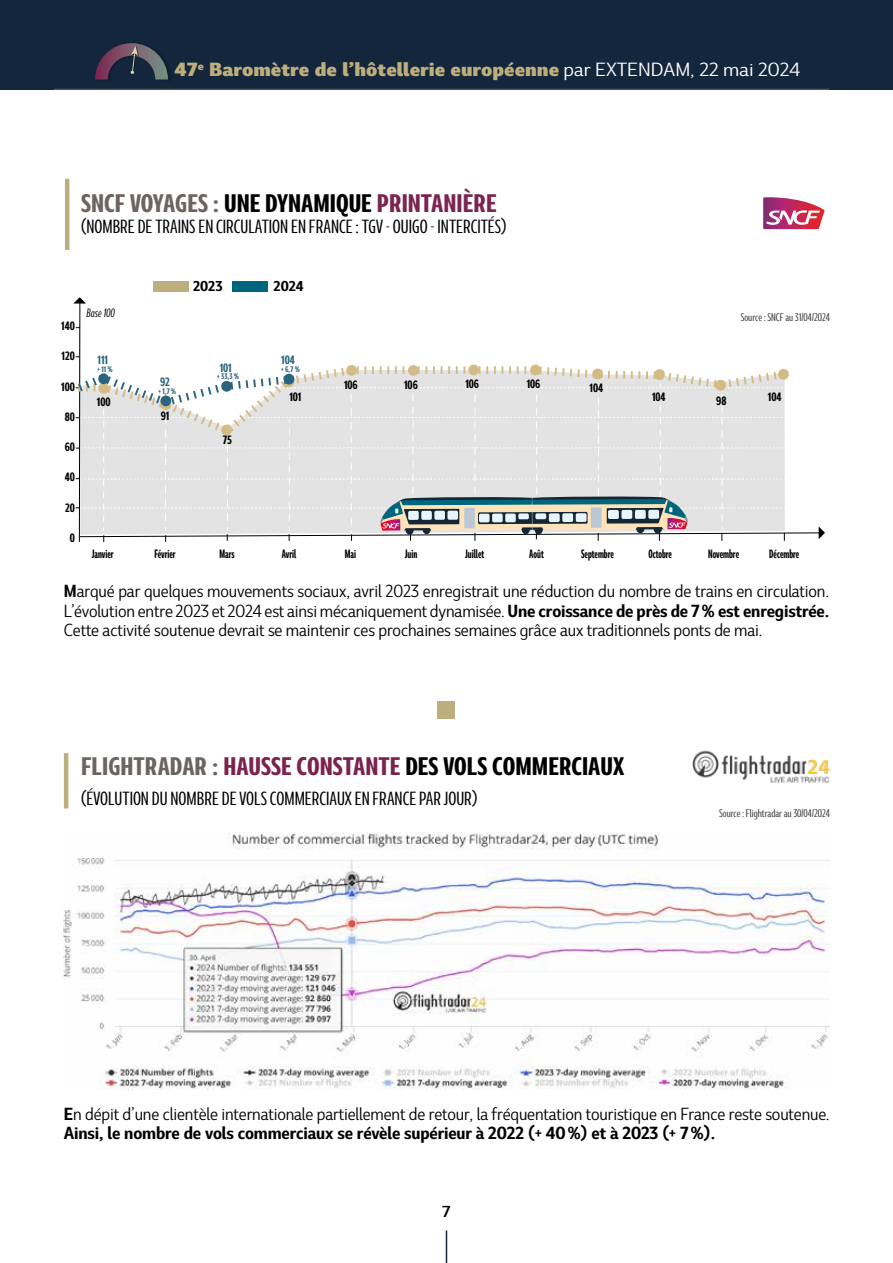
<style>
.page{position:relative;width:893px;height:1263px;background:#fff}
.page>*{position:absolute;margin:0;border:0;box-sizing:border-box;transform-origin:0 0}
.t1{font:700 condensed 24px "Marble Display";color:#000}
.t2{font:700 condensed 24px "Marble Display";color:#6d6461}
.t3{font:condensed 18px "Marble Display";color:#000}
.t4{font:800 expanded 18px "Marble Display";color:#bdae7e}
.t5{font:expanded 18px "Marble Display";color:#fff}
.t6{font:expanded 16.5px/19.5px "Marble Display";letter-spacing:-.01em;color:#000;text-align:justify;scale:.9 1}
.t7{font:600 expanded 15px "Marble Display";color:#000}
.t8{font:700 13.5px "Marble Display";color:#000}
.t9{font:700 condensed 11.4px "Marble Display";color:#000;scale:.73 1}
.t10{font:700 condensed 11.4px "Marble Display";color:#000;scale:.9 1}
.t11{font:700 condensed 11.4px "Marble Display";color:#2b647e;scale:.9 1}
.t12{font:italic condensed 11.4px "Marble Display";color:#000;scale:.9 1}
.t13{font:condensed 10.5px "Marble Display";color:#3c3c3b}
.t14{font:700 condensed 7.65px "Marble Display";color:#2b647e;scale:.9 1}
.s1{font-weight:400;color:#fff}
.s2{color:#000}
.s3{color:#7b2450}
.s4{font-weight:700}
.s5{color:#6d6461}
.s6{color:#7b2350}
</style>
<div class="page">
<hr style="left:446px;top:1230px;width:1px;height:33px;background:#13263b">
<div style="left:0;top:1px;width:893px;height:88px;background:#13263b"></div>
<hr style="left:54px;top:89px;width:775px;height:1px;background:#6d6461">
<svg style="left:95px;top:43px;width:73px;height:37px"></svg>
<div style="left:438px;top:701px;width:17px;height:17px;background:#bdae7e"></div>
<svg style="left:73px;top:297px;width:752px;height:245px"></svg>
<div style="left:153px;top:281px;width:35px;height:10px;background:#bdae7e"></div>
<div style="left:233px;top:281px;width:35px;height:10px;background:#00667e"></div>
<svg style="left:763px;top:197px;width:62px;height:32px"></svg>
<hr style="left:65px;top:179px;width:4px;height:71px;background:#bdae7e">
<img style="left:64px;top:833px;width:766px;height:256px">
<img style="left:692px;top:750px;width:139px;height:33px">
<hr style="left:64px;top:753px;width:4px;height:55px;background:#bdae7e">
<p class="t4" style="left:187px;top:53px;width:615px">5<sup>e</sup> Baromètre de l’hôtellerie européenne <span class="s1">par EXTENDAM, 22 mai 2024</span></p>
<p class="t4" style="left:175px;top:53px;width:25px">47</p>
<p class="t5" style="left:700px;top:55px;width:110px">15 mars 2024</p>
<h1 class="t2" style="left:81px;top:182px;width:417px">SNCF VOYAGES : <span class="s2">UNE DYNAMIQUE</span> <span class="s3">PRINTANIÈRE</span></h1>
<p class="t3" style="left:81px;top:212px;width:427px">(NOMBRE DE TRAINS EN CIRCULATION EN FRANCE : TGV - OUIGO - INTERCITÉS)</p>
<p class="t10" style="left:61px;top:316px;width:17px">140</p>
<p class="t10" style="left:62px;top:346px;width:16px">120</p>
<p class="t10" style="left:61px;top:377px;width:17px">100</p>
<p class="t10" style="left:65px;top:407px;width:13px">80</p>
<p class="t10" style="left:65px;top:437px;width:13px">60</p>
<p class="t10" style="left:65px;top:467px;width:13px">40</p>
<p class="t10" style="left:65px;top:498px;width:12px">20</p>
<p class="t10" style="left:70px;top:528px;width:7px">0</p>
<p class="t8" style="left:193px;top:275px;width:31px">2023</p>
<p class="t8" style="left:274px;top:274px;width:32px">2024</p>
<p class="t12" style="left:87px;top:304px;width:33px">Base 100</p>
<p class="t13" style="left:741px;top:308px;width:91px">Source : SNCF au 31/04/2024</p>
<p class="t11" style="left:98px;top:350px;width:13px">111</p>
<p class="t14" style="left:98px;top:362px;width:18px">+ 11 %</p>
<p class="t10" style="left:97px;top:392px;width:17px">100</p>
<p class="t11" style="left:281px;top:350px;width:17px">104</p>
<p class="t14" style="left:281px;top:363px;width:22px">+ 6,7 %</p>
<p class="t11" style="left:220px;top:357px;width:15px">101</p>
<p class="t14" style="left:217px;top:370px;width:26px">+ 33,3 %</p>
<p class="t11" style="left:160px;top:372px;width:13px">92</p>
<p class="t10" style="left:404px;top:375px;width:17px">106</p>
<p class="t10" style="left:465px;top:374px;width:17px">106</p>
<p class="t10" style="left:527px;top:374px;width:17px">106</p>
<p class="t14" style="left:159px;top:384px;width:21px">+ 1,7 %</p>
<p class="t10" style="left:344px;top:375px;width:17px">106</p>
<p class="t10" style="left:289px;top:387px;width:15px">101</p>
<p class="t10" style="left:590px;top:378px;width:17px">104</p>
<p class="t10" style="left:652px;top:387px;width:17px">104</p>
<p class="t10" style="left:716px;top:391px;width:13px">98</p>
<p class="t10" style="left:768px;top:387px;width:17px">104</p>
<p class="t10" style="left:161px;top:406px;width:11px">91</p>
<p class="t10" style="left:223px;top:430px;width:12px">75</p>
<p class="t9" style="left:92px;top:544px;width:32px">Janvier</p>
<p class="t9" style="left:155px;top:544px;width:30px">Février</p>
<p class="t9" style="left:219px;top:544px;width:22px">Mars</p>
<p class="t9" style="left:282px;top:544px;width:21px">Avril</p>
<p class="t9" style="left:345px;top:544px;width:17px">Mai</p>
<p class="t9" style="left:405px;top:544px;width:18px">Juin</p>
<p class="t9" style="left:465px;top:544px;width:27px">Juillet</p>
<p class="t9" style="left:529px;top:544px;width:21px">Août</p>
<p class="t9" style="left:581px;top:544px;width:46px">Septembre</p>
<p class="t9" style="left:648px;top:544px;width:34px">Octobre</p>
<p class="t9" style="left:708px;top:544px;width:44px">Novembre</p>
<p class="t9" style="left:769px;top:544px;width:43px">Décembre</p>
<p class="t6" style="left:64px;top:580px;width:852px"><span class="s4">M</span>arqué par quelques mouvements sociaux, avril 2023 enregistrait une réduction du nombre de trains en circulation.<br>L’évolution entre 2023 et 2024 est ainsi mécaniquement dynamisée. <span class="s4">Une croissance de près de 7 % est enregistrée.<br></span>Cette activité soutenue devrait se maintenir ces prochaines semaines grâce aux traditionnels ponts de mai.</p>
<h1 class="t1" style="left:81px;top:745px;width:545px"><span class="s5">FLIGHTRADAR :</span> <span class="s6">HAUSSE CONSTANTE</span> DES VOLS COMMERCIAUX</h1>
<p class="t3" style="left:81px;top:784px;width:398px">(ÉVOLUTION DU NOMBRE DE VOLS COMMERCIAUX EN FRANCE PAR JOUR)</p>
<p class="t13" style="left:719px;top:804px;width:112px">Source : Flightradar au 30/04/2024</p>
<p class="t6" style="left:64px;top:1102px;width:852px"><span class="s4">E</span>n dépit d’une clientèle internationale partiellement de retour, la fréquentation touristique en France reste soutenue.<br><span class="s4">Ainsi, le nombre de vols commerciaux se révèle supérieur à 2022 (+ 40 %) et à 2023 (+ 7 %).</span></p>
<p class="t7" style="left:442px;top:1198px;width:10px">7</p>
</div>
